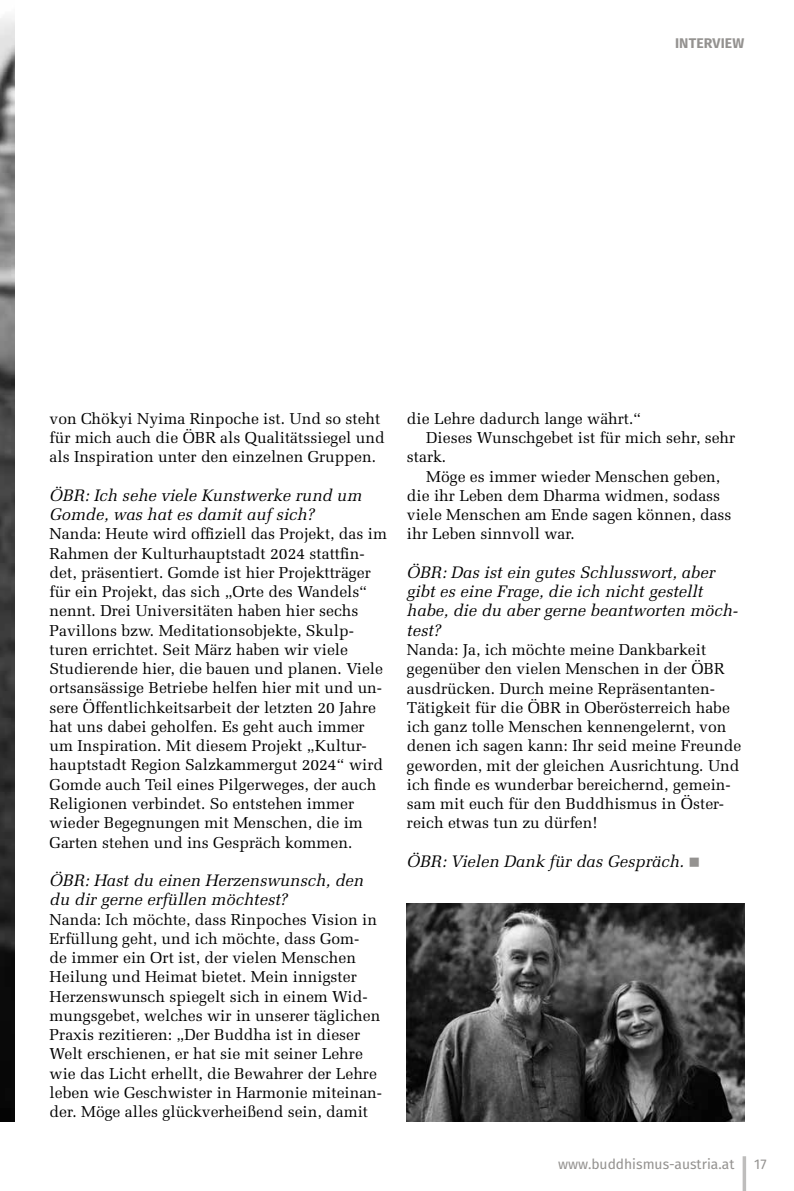
<style>
.page{position:relative;width:794px;height:1191px;background:#fff}
.page>*{position:absolute;margin:0;border:0;box-sizing:border-box;transform-origin:0 0}
.t1{font:italic 16.62px/19.2px "Melior LT Std";color:#000}
.t2{font:15.75px/19.2px "Melior LT Std";color:#000}
.t3{font:14px "Fira Sans";color:#949290}
.t4{font:700 14px "Fira Sans";letter-spacing:.01em;color:#949290}
.s1{color:#949290}
</style>
<div class="page">
<svg style="left:742px;top:1156px;width:4px;height:35px"></svg>
<img style="left:407px;top:903px;width:337px;height:218px">
<img style="left:0;top:17px;width:15px;height:1104px">
<p class="t4" style="left:675px;top:31px;width:71px">INTERVIEW</p>
<p class="t2" style="left:50px;top:409px;width:337px">von Chökyi Nyima Rinpoche ist. Und so steht für mich auch die ÖBR als Qualitätssiegel und als Inspiration unter den einzelnen Gruppen.</p>
<p class="t1" style="left:50px;top:486px;width:314px">ÖBR: Ich sehe viele Kunstwerke rund um<br>Gomde, was hat es damit auf sich?</p>
<p class="t2" style="left:50px;top:524px;width:339px">Nanda: Heute wird offiziell das Projekt, das im Rahmen der Kulturhauptstadt 2024 stattfin&shy;det, präsentiert. Gomde ist hier Projektträger für ein Projekt, das sich „Orte des Wandels“ nennt. Drei Universitäten haben hier sechs Pavillons bzw. Meditationsobjekte, Skulp&shy;turen errichtet. Seit März haben wir viele Studierende hier, die bauen und planen. Viele ortsansässige Betriebe helfen hier mit und un&shy;sere Öffentlichkeitsarbeit der letzten 20 Jahre hat uns dabei geholfen. Es geht auch immer um Inspiration. Mit diesem Projekt „Kultur&shy;hauptstadt Region Salzkammergut 2024“ wird Gomde auch Teil eines Pilgerweges, der auch Religionen verbindet. So entstehen immer wieder Begegnungen mit Menschen, die im Garten stehen und ins Gespräch kommen.</p>
<p class="t1" style="left:50px;top:871px;width:316px">ÖBR: Hast du einen Herzenswunsch, den du dir gerne erfüllen möchtest?</p>
<p class="t2" style="left:50px;top:909px;width:334px">Nanda: Ich möchte, dass Rinpoches Vision in Erfüllung geht, und ich möchte, dass Gom-<br>de immer ein Ort ist, der vielen Menschen Heilung und Heimat bietet. Mein innigster Herzenswunsch spiegelt sich in einem Wid&shy;mungsgebet, welches wir in unserer täglichen Praxis rezitieren: „Der Buddha ist in dieser Welt erschienen, er hat sie mit seiner Lehre wie das Licht erhellt, die Bewahrer der Lehre leben wie Geschwister in Harmonie miteinan&shy;der. Möge alles glückverheißend sein, damit</p>
<p class="t2" style="left:407px;top:409px;width:236px">die Lehre dadurch lange währt.“</p>
<p class="t2" style="left:426px;top:428px;width:311px">Dieses Wunschgebet ist für mich sehr, sehr</p>
<p class="t2" style="left:407px;top:447px;width:41px">stark.</p>
<p class="t2" style="left:426px;top:467px;width:295px">Möge es immer wieder Menschen geben,</p>
<p class="t2" style="left:407px;top:486px;width:315px">die ihr Leben dem Dharma widmen, sodass</p>
<p class="t2" style="left:407px;top:505px;width:326px">viele Menschen am Ende sagen können, dass</p>
<p class="t2" style="left:407px;top:524px;width:170px">ihr Leben sinnvoll war.</p>
<p class="t1" style="left:407px;top:563px;width:333px">ÖBR: Das ist ein gutes Schlusswort, aber gibt es eine Frage, die ich nicht gestellt habe, die du aber gerne beantworten möch&shy;test?</p>
<p class="t2" style="left:407px;top:640px;width:336px">Nanda: Ja, ich möchte meine Dankbarkeit gegenüber den vielen Menschen in der ÖBR ausdrücken. Durch meine Repräsentanten-Tätigkeit für die ÖBR in Oberösterreich habe ich ganz tolle Menschen kennengelernt, von denen ich sagen kann: Ihr seid meine Freunde geworden, mit der gleichen Ausrichtung. Und ich finde es wunderbar bereichernd, gemein&shy;sam mit euch für den Buddhismus in Öster&shy;reich etwas tun zu dürfen!</p>
<p class="t1" style="left:407px;top:851px;width:295px">ÖBR: Vielen Dank für das Gespräch. <span class="s1">■</span></p>
<p class="t3" style="left:558px;top:1153px;width:178px">www.buddhismus-austria.at</p>
<p class="t3" style="left:754px;top:1153px;width:14px">17</p>
</div>
